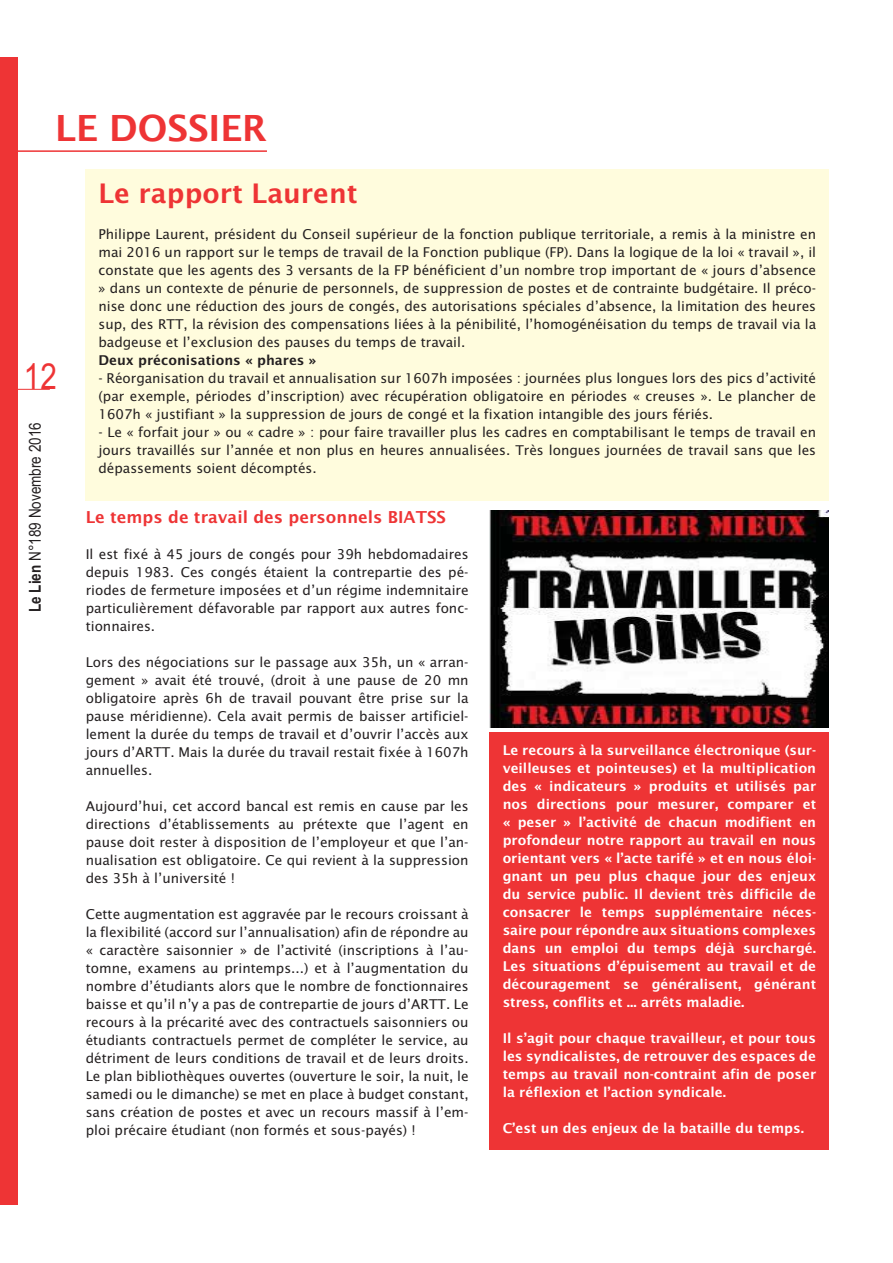
<style>
.page{position:relative;width:893px;height:1263px;background:#fff}
.page>*{position:absolute;margin:0;border:0;box-sizing:border-box;transform-origin:0 0}
.t1{font:600 36px "Lucida Sans";color:#ee3435}
.t2{font:36px "Arial Narrow";color:#ee3435}
.t3{font:600 27px "Lucida Sans";color:#ee3435}
.t4{font:600 16.5px "Lucida Sans";color:#ee3435}
.t5{font:16.5px "Arial Narrow";color:#231f20}
.t6{font:13.5px/18px "Lucida Sans";color:#231f20;text-align:justify}
.t7{font:600 13.5px/18px "Lucida Sans";color:#fff;text-align:justify}
.t8{font:600 13.5px "Lucida Sans";color:#231f20}
.s1{font-weight:700}
</style>
<div class="page">
<hr style="left:0;top:150px;width:267px;height:2px;background:#ee3435">
<hr style="left:17px;top:389px;width:33px;height:1px;background:#ee3435">
<div style="left:490px;top:732px;width:339px;height:418px;background:#ee3435"></div>
<div style="left:0;top:58px;width:17px;height:1147px;background:#ee3435"></div>
<div style="left:86px;top:170px;width:743px;height:331px;background:#fffcdd"></div>
<img style="left:490px;top:511px;width:339px;height:216px">
<h1 class="t1" style="left:55px;top:113px;width:213px">LE DOSSIER</h1>
<h1 class="t2" style="left:24px;top:356px;width:34px">12</h1>
<p class="t5" style="left:25px;top:612px;width:192px;rotate:-90deg"><span class="s1">Le Lien</span> N°189 Novembre 2016</p>
<h2 class="t3" style="left:98px;top:182px;width:261px">Le rapport Laurent</h2>
<p class="t6" style="left:98px;top:226px;width:719px">Philippe Laurent, président du Conseil supérieur de la fonction publique territoriale, a remis à la ministre en mai 2016 un rapport sur le temps de travail de la Fonction publique (FP). Dans la logique de la loi « travail », il constate que les agents des 3 versants de la FP bénéficient d’un nombre trop important de « jours d’absence » dans un contexte de pénurie de personnels, de suppression de postes et de contrainte budgétaire. Il préco&shy;nise donc une réduction des jours de congés, des autorisations spéciales d’absence, la limitation des heures sup, des RTT, la révision des compensations liées à la pénibilité, l’homogénéisation du temps de travail via la badgeuse et l’exclusion des pauses du temps de travail.</p>
<p class="t8" style="left:98px;top:355px;width:220px">Deux préconisations « phares »</p>
<p class="t6" style="left:98px;top:370px;width:719px">- Réorganisation du travail et annualisation sur 1607h imposées : journées plus longues lors des pics d’activité (par exemple, périodes d’inscription) avec récupération obligatoire en périodes « creuses ». Le plancher de 1607h « justifiant » la suppression de jours de congé et la fixation intangible des jours fériés.</p>
<p class="t6" style="left:98px;top:424px;width:719px">- Le « forfait jour » ou « cadre » : pour faire travailler plus les cadres en comptabilisant le temps de travail en jours travaillés sur l’année et non plus en heures annualisées. Très longues journées de travail sans que les dépassements soient décomptés.</p>
<p class="t4" style="left:86px;top:511px;width:362px">Le temps de travail des personnels BIATSS</p>
<p class="t6" style="left:86px;top:546px;width:384px">Il est fixé à 45 jours de congés pour 39h hebdomadaires depuis 1983. Ces congés étaient la contrepartie des pé&shy;riodes de fermeture imposées et d’un régime indemnitaire particulièrement défavorable par rapport aux autres fonc&shy;tionnaires.</p>
<p class="t6" style="left:86px;top:654px;width:384px">Lors des négociations sur le passage aux 35h, un « arran&shy;gement » avait été trouvé, (droit à une pause de 20 mn obligatoire après 6h de travail pouvant être prise sur la pause méridienne). Cela avait permis de baisser artificiel&shy;lement la durée du temps de travail et d’ouvrir l’accès aux jours d’ARTT. Mais la durée du travail restait fixée à 1607h annuelles.</p>
<p class="t6" style="left:86px;top:798px;width:384px">Aujourd’hui, cet accord bancal est remis en cause par les directions d’établissements au prétexte que l’agent en pause doit rester à disposition de l’employeur et que l’an&shy;nualisation est obligatoire. Ce qui revient à la suppression des 35h à l’université !</p>
<p class="t6" style="left:86px;top:906px;width:384px">Cette augmentation est aggravée par le recours croissant à la flexibilité (accord sur l’annualisation) afin de répondre au « caractère saisonnier » de l’activité (inscriptions à l’au&shy;tomne, examens au printemps...) et à l’augmentation du nombre d’étudiants alors que le nombre de fonctionnaires baisse et qu’il n’y a pas de contrepartie de jours d’ARTT. Le recours à la précarité avec des contractuels saisonniers ou étudiants contractuels permet de compléter le service, au détriment de leurs conditions de travail et de leurs droits.<br>Le plan bibliothèques ouvertes (ouverture le soir, la nuit, le samedi ou le dimanche) se met en place à budget constant, sans création de postes et avec un recours massif à l’em&shy;ploi précaire étudiant (non formés et sous-payés) !</p>
<p class="t7" style="left:503px;top:743px;width:315px">Le recours à la surveillance électronique (sur&shy;veilleuses et pointeuses) et la multiplication des « indicateurs » produits et utilisés par nos directions pour mesurer, comparer et « peser » l’activité de chacun modifient en profondeur notre rapport au travail en nous orientant vers « l’acte tarifé » et en nous éloi&shy;gnant un peu plus chaque jour des enjeux du service public. Il devient très difficile de consacrer le temps supplémentaire néces&shy;saire pour répondre aux situations complexes dans un emploi du temps déjà surchargé.<br>Les situations d’épuisement au travail et de découragement se généralisent, générant stress, conflits et ... arrêts maladie.</p>
<p class="t7" style="left:503px;top:1031px;width:315px">Il s’agit pour chaque travailleur, et pour tous les syndicalistes, de retrouver des espaces de temps au travail non-contraint afin de poser la réflexion et l’action syndicale.</p>
<p class="t7" style="left:503px;top:1120px;width:303px">C’est un des enjeux de la bataille du temps.</p>
</div>
